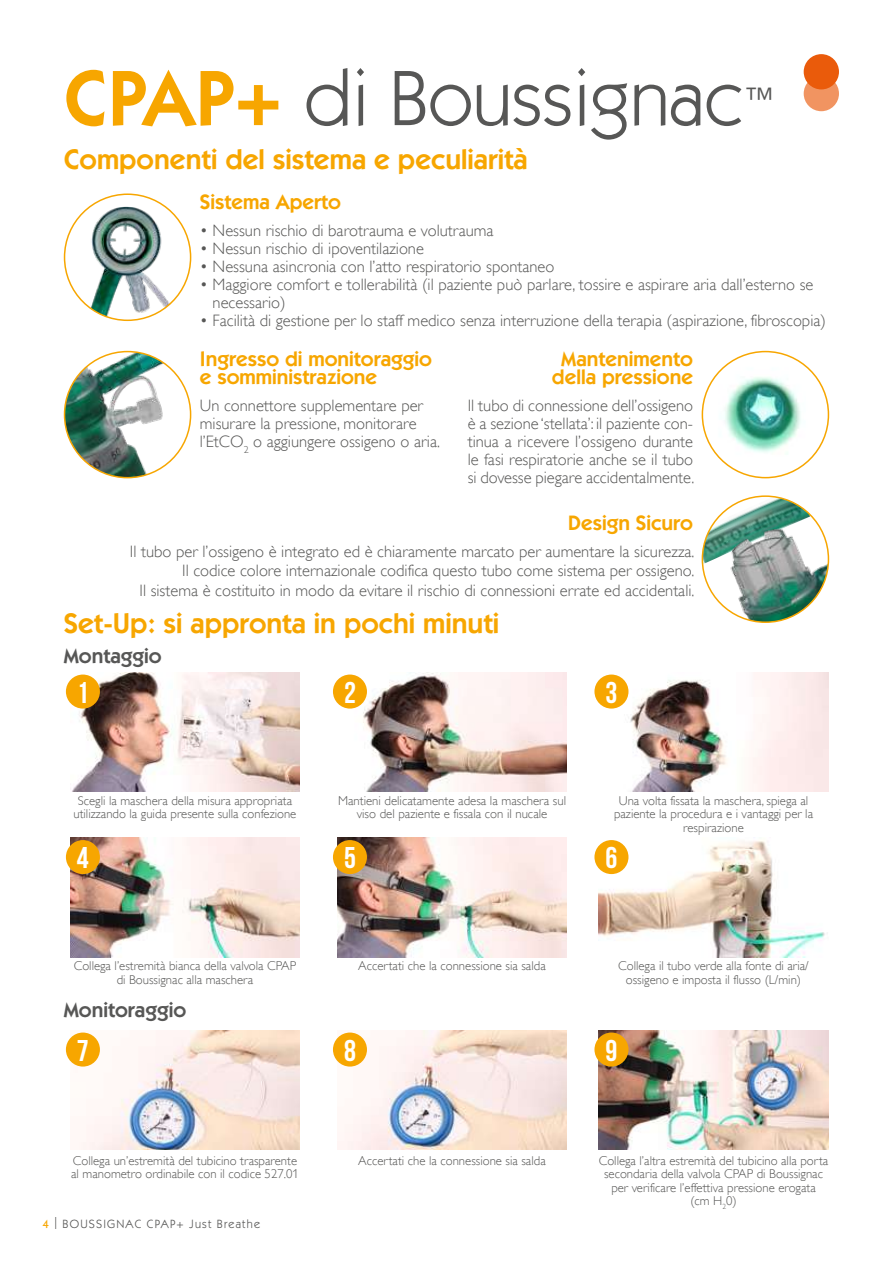
<style>
.page{position:relative;width:893px;height:1263px;background:#fff}
.page>*{position:absolute;margin:0;border:0;box-sizing:border-box;transform-origin:0 0}
.t1{font:78.9px "ITC Kabel Std";color:#575756}
.t2{font:700 30px "Bebas Neue";color:#fff}
.t3{font:29.7px "ITC Kabel Std";color:#575756}
.t4{font:600 28.5px "ITC Kabel Std";color:#f7a600}
.t5{font:600 21px/18px "ITC Kabel Std";color:#f7a600}
.t6{font:600 21px "ITC Kabel Std";color:#575756}
.t7{font:300 16.5px/18px "Gill Alt One";color:#575756}
.t8{font:300 12.9px/13.5px "Gill Alt One";color:#575756;text-align:center}
.t9{font:300 12.75px/13.5px "Gill Alt One";color:#575756;text-align:center}
.t10{font:12px "ITC Kabel Std";letter-spacing:.1em;color:#575756}
.s1{font-weight:600;color:#f7a600}
.s2{font-weight:500;color:#f7a600}
</style>
<div class="page">
<img style="left:337px;top:672px;width:230px;height:119px">
<div style="left:333px;top:674px;width:34px;height:34px;background:#f7a600;border-radius:50%"></div>
<img style="left:337px;top:838px;width:230px;height:119px">
<img style="left:70px;top:672px;width:230px;height:119px">
<div style="left:66px;top:674px;width:34px;height:34px;background:#f7a600;border-radius:50%"></div>
<img style="left:70px;top:838px;width:230px;height:119px">
<div style="left:66px;top:840px;width:34px;height:34px;background:#f7a600;border-radius:50%"></div>
<img style="left:70px;top:1030px;width:230px;height:119px">
<div style="left:66px;top:1032px;width:34px;height:34px;background:#f7a600;border-radius:50%"></div>
<div style="left:333px;top:840px;width:34px;height:34px;background:#f7a600;border-radius:50%"></div>
<img style="left:337px;top:1030px;width:230px;height:119px">
<div style="left:333px;top:1032px;width:34px;height:34px;background:#f7a600;border-radius:50%"></div>
<img style="left:600px;top:672px;width:228px;height:119px">
<div style="left:594px;top:674px;width:34px;height:34px;background:#f7a600;border-radius:50%"></div>
<img style="left:599px;top:840px;width:226px;height:117px">
<div style="left:594px;top:840px;width:34px;height:34px;background:#f7a600;border-radius:50%"></div>
<img style="left:599px;top:1030px;width:229px;height:119px">
<div style="left:594px;top:1032px;width:34px;height:34px;background:#f7a600;border-radius:50%"></div>
<img style="left:67px;top:207px;width:124px;height:113px">
<img style="left:702px;top:498px;width:94px;height:65px">
<img style="left:711px;top:503px;width:117px;height:119px">
<img style="left:65px;top:352px;width:126px;height:125px">
<img style="left:702px;top:352px;width:126px;height:126px;border-radius:63px">
<div style="left:804px;top:54px;width:35px;height:35px;background:#ea5b0b;border-radius:50%"></div>
<svg style="left:804px;top:76px;width:35px;height:35px"></svg>
<h1 class="t1" style="left:64px;top:52px;width:682px"><span class="s1">CPAP+</span> di Boussignac</h1>
<h3 class="t3" style="left:744px;top:81px;width:31px">™</h3>
<h3 class="t4" style="left:64px;top:143px;width:465px">Componenti del sistema e peculiarità</h3>
<p class="t5" style="left:200px;top:193px;width:143px">Sistema Aperto</p>
<p class="t7" style="left:200px;top:221px;width:295px">• Nessun rischio di barotrauma e volutrauma</p>
<p class="t7" style="left:200px;top:239px;width:226px">• Nessun rischio di ipoventilazione</p>
<p class="t7" style="left:200px;top:257px;width:356px">• Nessuna asincronia con l’atto respiratorio spontaneo</p>
<p class="t7" style="left:213px;top:275px;width:602px;text-indent:-13px">• Maggiore comfort e tollerabilità (il paziente può parlare, tossire e aspirare aria dall’esterno se necessario)</p>
<p class="t7" style="left:200px;top:311px;width:628px">• Facilità di gestione per lo staff medico senza interruzione della terapia (aspirazione, fibroscopia)</p>
<p class="t5" style="left:200px;top:350px;width:234px">Ingresso di monitoraggio e somministrazione</p>
<p class="t7" style="left:200px;top:396px;width:242px">Un connettore supplementare per misurare la pressione, monitorare l’EtCO<sub>2</sub> o aggiungere ossigeno o aria.</p>
<p class="t5" style="left:552px;top:350px;width:143px;text-align:center">Mantenimento della pressione</p>
<p class="t7" style="left:468px;top:396px;width:228px;text-align:justify">Il tubo di connessione dell’ossigeno è a sezione ‘stellata’: il paziente con&shy;tinua a ricevere l’ossigeno durante le fasi respiratorie anche se il tubo si dovesse piegare accidentalmente.</p>
<p class="t5" style="left:568px;top:513px;width:126px">Design Sicuro</p>
<p class="t7" style="left:130px;top:541px;width:566px;line-height:19.8px;text-align:right">Il tubo per l’ossigeno è integrato ed è chiaramente marcato per aumentare la sicurezza.<br>Il codice colore internazionale codifica questo tubo come sistema per ossigeno.<br>Il sistema è costituito in modo da evitare il rischio di connessioni errate ed accidentali.</p>
<h3 class="t4" style="left:64px;top:606px;width:437px">Set-Up: si appronta in pochi minuti</h3>
<p class="t6" style="left:64px;top:643px;width:100px">Montaggio</p>
<h2 class="t2" style="left:77px;top:676px;width:13px">1</h2>
<h2 class="t2" style="left:344px;top:676px;width:13px">2</h2>
<h2 class="t2" style="left:605px;top:676px;width:13px">3</h2>
<p class="t9" style="left:73px;top:793px;width:224px">Scegli la maschera della misura appropriata utilizzando la guida presente sulla confezione</p>
<p class="t8" style="left:338px;top:793px;width:230px">Mantieni delicatamente adesa la maschera sul viso del paziente e fissala con il nucale</p>
<p class="t9" style="left:614px;top:793px;width:201px">Una volta fissata la maschera, spiega al paziente la procedura e i vantaggi per la respirazione</p>
<h2 class="t2" style="left:77px;top:841px;width:13px">4</h2>
<h2 class="t2" style="left:344px;top:841px;width:13px">5</h2>
<h2 class="t2" style="left:605px;top:841px;width:13px">6</h2>
<p class="t9" style="left:74px;top:959px;width:224px">Collega l’estremità bianca della valvola CPAP di Boussignac alla maschera</p>
<p class="t9" style="left:358px;top:959px;width:189px">Accertati che la connessione sia salda</p>
<p class="t9" style="left:618px;top:959px;width:192px">Collega il tubo verde alla fonte di aria/ ossigeno e imposta il flusso (L/min)</p>
<p class="t6" style="left:64px;top:997px;width:124px">Monitoraggio</p>
<h2 class="t2" style="left:77px;top:1034px;width:13px">7</h2>
<h2 class="t2" style="left:344px;top:1034px;width:13px">8</h2>
<h2 class="t2" style="left:605px;top:1034px;width:13px">9</h2>
<p class="t9" style="left:71px;top:1153px;width:229px;text-align:left">Collega un’estremità del tubicino trasparente al manometro ordinabile con il codice 527.01</p>
<p class="t10" style="left:43px;top:1217px;width:219px"><span class="s2">4</span> | BOUSSIGNAC CPAP+ Just Breathe</p>
<p class="t9" style="left:358px;top:1153px;width:189px">Accertati che la connessione sia salda</p>
<p class="t9" style="left:599px;top:1153px;width:231px">Collega l’altra estremità del tubicino alla porta secondaria della valvola CPAP di Boussignac per verificare l’effettiva pressione erogata<br>(cm H<sub>2</sub>0)</p>
</div>
